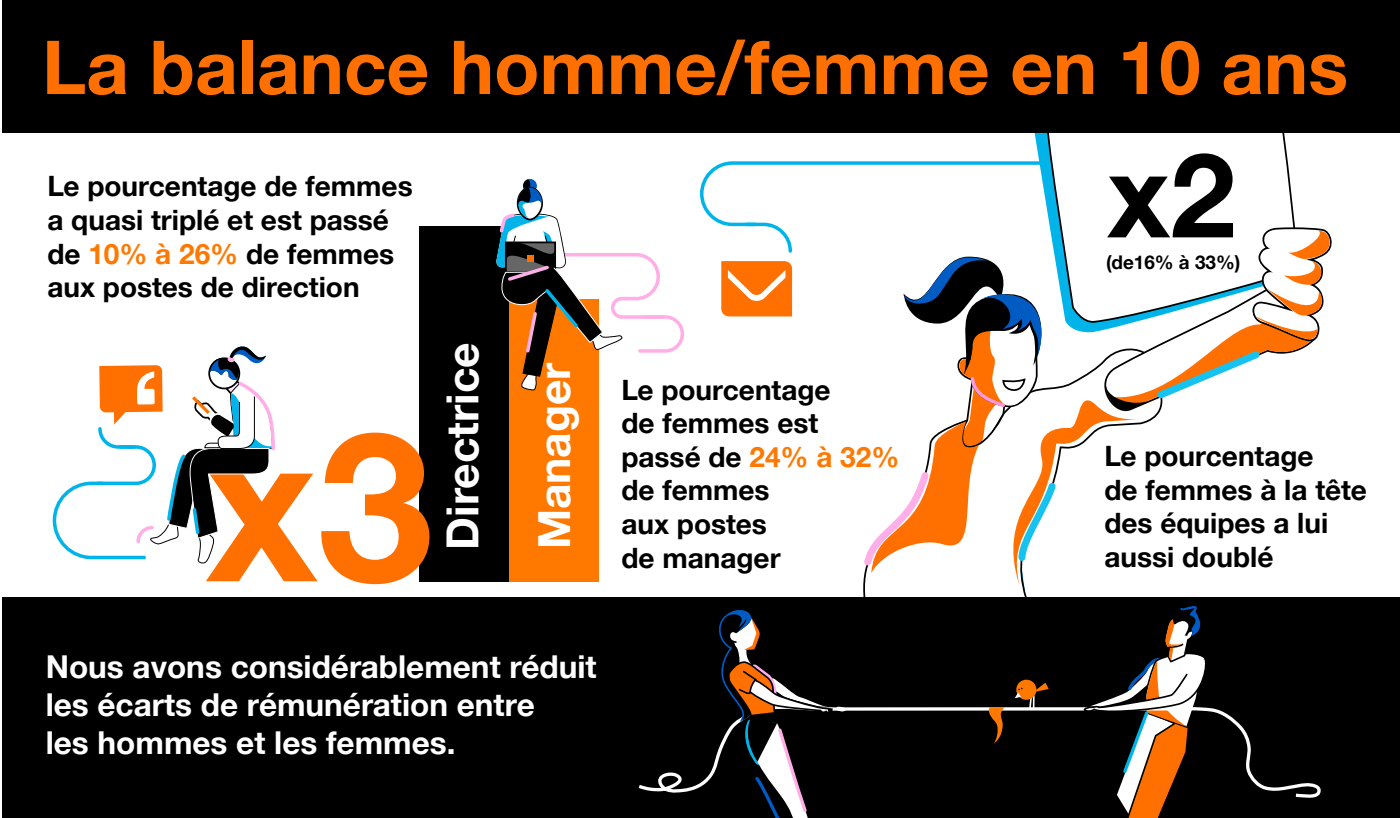
<style>
.page{position:relative;width:1400px;height:818px;background:#fff}
.page>*{position:absolute;margin:0;border:0;box-sizing:border-box;transform-origin:0 0}
.t1{font:700 207.9px "Helvetica Neue";color:#ff7000}
.t2{font:700 117.42px "Helvetica Neue";color:#000}
.t3{font:700 74.38px "Helvetica Neue";color:#ff7000}
.t4{font:700 44.27px/91.9px "Helvetica Neue";color:#fff}
.t5{font:700 31.5px/37.8px "Helvetica Neue";color:#fff}
.t6{font:700 28px/33.6px "Helvetica Neue";color:#000}
.t7{font:700 18.9px "Helvetica Neue";color:#000}
.s1{color:#ff7900}
</style>
<div class="page">
<div style="left:419px;top:226px;width:90px;height:355px;background:#000"></div>
<div style="left:510px;top:299px;width:89px;height:282px;background:#ff7900"></div>
<svg style="left:52px;top:346px;width:223px;height:218px"></svg>
<svg style="left:496px;top:179px;width:188px;height:211px"></svg>
<svg style="left:1039px;top:133px;width:249px;height:26px"></svg>
<div style="left:2px;top:597px;width:1398px;height:220px;background:#000"></div>
<div style="left:2px;top:0;width:1398px;height:133px;background:#000"></div>
<svg style="left:638px;top:772px;width:60px;height:21px"></svg>
<svg style="left:698px;top:159px;width:634px;height:658px"></svg>
<h3 class="t3" style="left:42px;top:22px;width:1308px">La balance homme/femme en 10 ans</h3>
<p class="t6" style="left:47px;top:169px;width:367px">Le pourcentage de femmes a quasi triplé et est passé de <span class="s1">10% à 26%</span> de femmes aux postes de direction</p>
<h1 class="t1" style="left:206px;top:378px;width:229px">x3</h1>
<h3 class="t4" style="left:416px;top:549px;width:208px;rotate:-90deg">Directrice<br>Manager</h3>
<p class="t6" style="left:621px;top:372px;width:279px">Le pourcentage<br>de femmes est passé de <span class="s1">24% à 32% </span>de femmes<br>aux postes<br>de manager</p>
<p class="t5" style="left:46px;top:647px;width:553px">Nous avons considérablement réduit les écarts de rémunération entre<br>les hommes et les femmes.</p>
<h2 class="t2" style="left:1107px;top:123px;width:130px">x2</h2>
<p class="t7" style="left:1106px;top:250px;width:136px">(de16% à 33%)</p>
<p class="t6" style="left:1104px;top:438px;width:264px">Le pourcentage<br>de femmes à la tête des équipes a lui aussi doublé</p>
</div>
